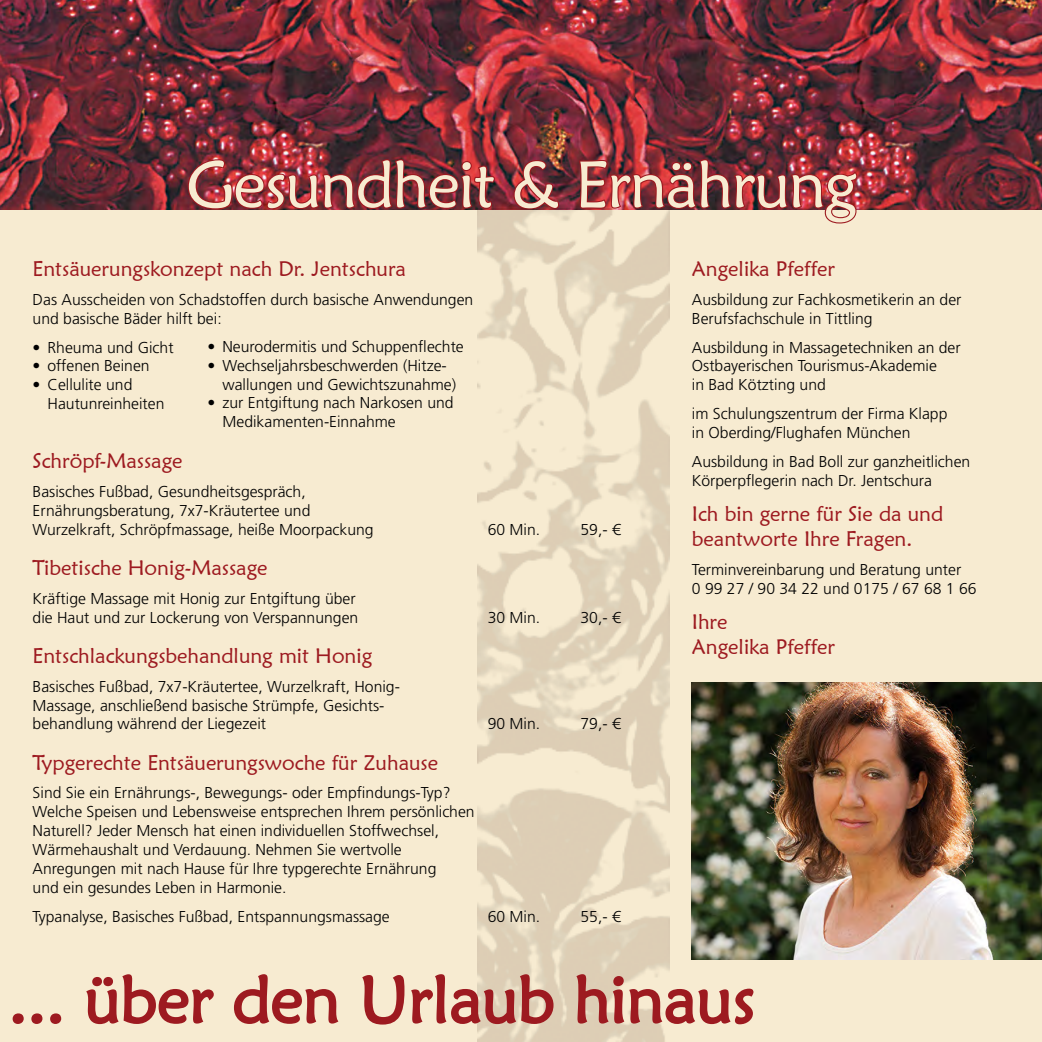
<style>
.page{position:relative;width:1042px;height:1042px;background:#fff}
.page>*{position:absolute;margin:0;border:0;box-sizing:border-box;transform-origin:0 0}
.t1{font:65.8px "Maiandra GD";color:#9d1a20}
.t2{font:65.8px "Maiandra GD";letter-spacing:-.02em;color:#f7ebd1}
.t3{font:21px/25.2px "Maiandra GD";color:#9d1a20}
.t4{font:300 15.75px/18.9px "Frutiger LT";color:#000}
</style>
<div class="page">
<div style="left:0;top:209px;width:1042px;height:833px;background:#f7ebd1"></div>
<img style="left:0;top:0;width:1042px;height:209px">
<img style="left:692px;top:682px;width:350px;height:278px">
<img style="left:187px;top:157px;width:309px;height:54px">
<img style="left:512px;top:159px;width:49px;height:49px">
<img style="left:577px;top:158px;width:282px;height:67px">
<img style="left:477px;top:208px;width:193px;height:834px">
<svg style="left:11px;top:1012px;width:52px;height:13px"></svg>
<svg style="left:85px;top:972px;width:130px;height:53px;background:#e2bba8"></svg>
<svg style="left:233px;top:972px;width:107px;height:53px;background:#e2bca9"></svg>
<svg style="left:361px;top:972px;width:193px;height:53px;background:#dcb5a3"></svg>
<svg style="left:575px;top:972px;width:180px;height:54px;background:#deb8a5"></svg>
<h1 class="t2" style="left:186px;top:144px;width:672px">Gesundheit &amp; Ernährung</h1>
<h2 class="t3" style="left:33px;top:256px;width:375px">Entsäuerungskonzept nach Dr. Jentschura</h2>
<p class="t4" style="left:33px;top:290px;width:442px">Das Ausscheiden von Schadstoffen durch basische Anwendungen und basische Bäder hilft bei:</p>
<p class="t4" style="left:33px;top:338px;width:142px">• Rheuma und Gicht</p>
<p class="t4" style="left:33px;top:357px;width:119px">• offenen Beinen</p>
<p class="t4" style="left:48px;top:376px;width:118px;text-indent:-15px">• Cellulite und<br>Hautunreinheiten</p>
<p class="t4" style="left:208px;top:337px;width:258px">• Neurodermitis und Schuppenflechte</p>
<p class="t4" style="left:222px;top:356px;width:235px;text-indent:-15px">• Wechseljahrsbeschwerden (Hitze&shy;wallungen und Gewichtszunahme)</p>
<p class="t4" style="left:222px;top:394px;width:233px;text-indent:-15px">• zur Entgiftung nach Narkosen und<br>Medikamenten-Einnahme</p>
<h2 class="t3" style="left:33px;top:448px;width:151px">Schröpf-Massage</h2>
<p class="t4" style="left:33px;top:482px;width:343px">Basisches Fußbad, Gesundheitsgespräch,<br>Ernährungsberatung, 7x7-Kräutertee und<br>Wurzelkraft, Schröpfmassage, heiße Moorpackung</p>
<h2 class="t3" style="left:33px;top:555px;width:236px">Tibetische Honig-Massage</h2>
<p class="t4" style="left:33px;top:589px;width:327px">Kräftige Massage mit Honig zur Entgiftung über die Haut und zur Lockerung von Verspannungen</p>
<h2 class="t3" style="left:33px;top:642px;width:341px">Entschlackungsbehandlung mit Honig</h2>
<p class="t4" style="left:33px;top:677px;width:369px">Basisches Fußbad, 7x7-Kräutertee, Wurzelkraft, Honig-<br>Massage, anschließend basische Strümpfe, Gesichts&shy;behandlung während der Liegezeit</p>
<p class="t4" style="left:488px;top:520px;width:54px">60 Min.</p>
<p class="t4" style="left:580px;top:520px;width:42px">59,- €</p>
<p class="t4" style="left:488px;top:608px;width:54px">30 Min.</p>
<p class="t4" style="left:580px;top:608px;width:42px">30,- €</p>
<p class="t4" style="left:488px;top:715px;width:54px">90 Min.</p>
<p class="t4" style="left:580px;top:715px;width:42px">79,- €</p>
<h2 class="t3" style="left:33px;top:749px;width:407px">Typgerechte Entsäuerungswoche für Zuhause</h2>
<p class="t4" style="left:33px;top:783px;width:443px">Sind Sie ein Ernährungs-, Bewegungs- oder Empfindungs-Typ?<br>Welche Speisen und Lebensweise entsprechen Ihrem persönlichen Naturell? Jeder Mensch hat einen individuellen Stoffwechsel, Wärmehaushalt und Verdauung. Nehmen Sie wertvolle Anregungen mit nach Hause für Ihre typgerechte Ernährung<br>und ein gesundes Leben in Harmonie.</p>
<p class="t4" style="left:33px;top:907px;width:359px">Typanalyse, Basisches Fußbad, Entspannungsmassage</p>
<p class="t4" style="left:488px;top:907px;width:54px">60 Min.</p>
<p class="t4" style="left:580px;top:907px;width:42px">55,- €</p>
<h2 class="t3" style="left:692px;top:256px;width:145px">Angelika Pfeffer</h2>
<p class="t4" style="left:692px;top:290px;width:271px">Ausbildung zur Fachkosmetikerin an der<br>Berufsfachschule in Tittling</p>
<p class="t4" style="left:692px;top:338px;width:270px">Ausbildung in Massagetechniken an der<br>Ostbayerischen Tourismus-Akademie<br>in Bad Kötzting und</p>
<p class="t4" style="left:692px;top:404px;width:257px">im Schulungszentrum der Firma Klapp in Oberding/Flughafen München</p>
<p class="t4" style="left:692px;top:452px;width:280px">Ausbildung in Bad Boll zur ganzheitlichen<br>Körperpflegerin nach Dr. Jentschura</p>
<h2 class="t3" style="left:692px;top:501px;width:253px">Ich bin gerne für Sie da und beantworte Ihre Fragen.</h2>
<p class="t4" style="left:692px;top:560px;width:286px">Terminvereinbarung und Beratung unter<br>0 99 27 / 90 34 22 und 0175 / 67 68 1 66</p>
<h2 class="t3" style="left:692px;top:609px;width:145px">Ihre<br>Angelika Pfeffer</h2>
<h1 class="t1" style="left:9px;top:959px;width:747px">... über den Urlaub hinaus</h1>
</div>
